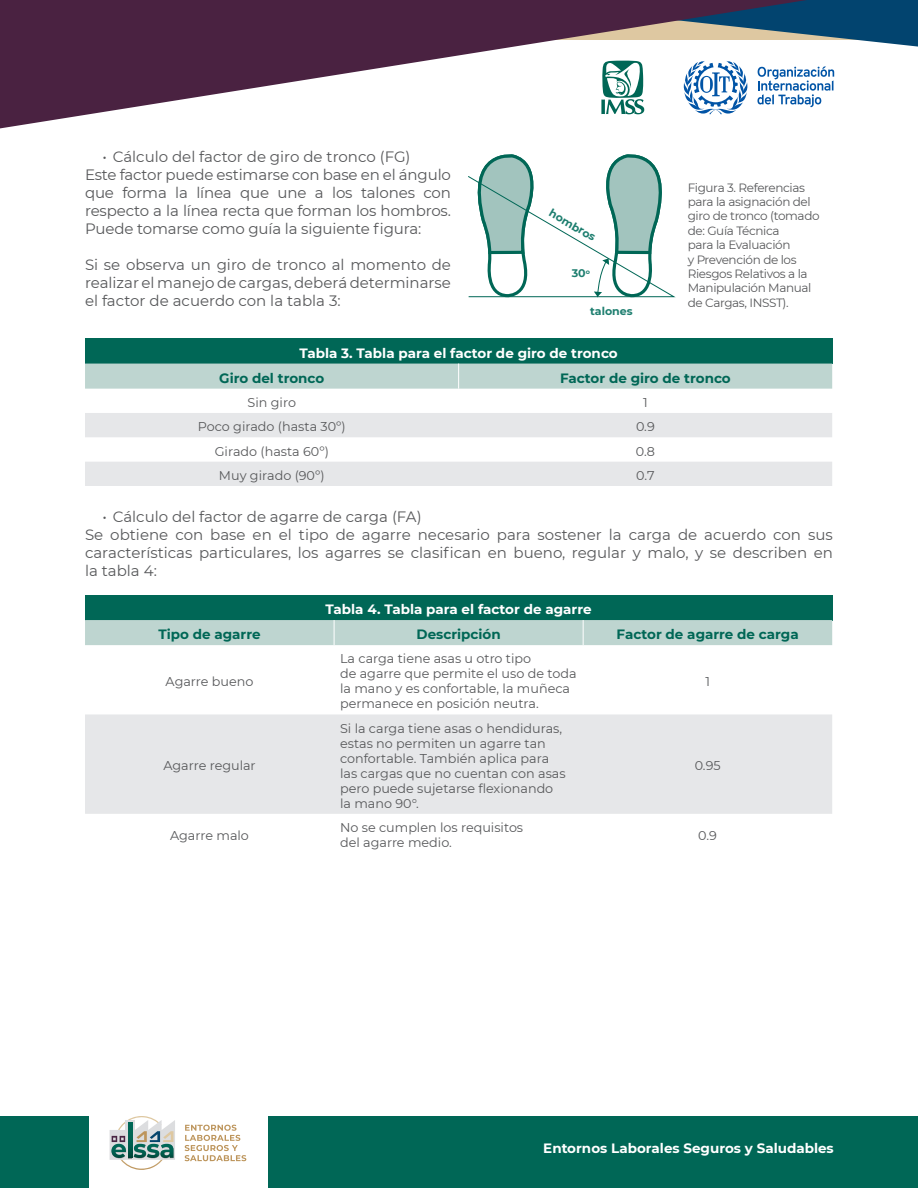
<style>
.page{position:relative;width:918px;height:1188px;background:#fff}
.page>*{position:absolute;margin:0;border:0;box-sizing:border-box;transform-origin:0 0}
.t1{font:15px/18px "Montserrat";color:#57585a}
.t2{font:700 13.5px "Montserrat";color:#fff}
.t3{font:700 13.5px "Montserrat";color:#006756}
.t4{font:12.75px/15px "Montserrat";color:#57585a}
.t5{font:12px/14.4px "Montserrat";letter-spacing:-.03em;color:#57585a}
.t6{font:700 10.95px "Montserrat";color:#1d7e6f}
</style>
<div class="page">
<div style="left:268px;top:1116px;width:650px;height:72px;background:#006756"></div>
<div style="left:0;top:1116px;width:88px;height:72px;background:#006756"></div>
<svg style="left:0;top:0;width:918px;height:129px"></svg>
<svg style="left:185px;top:1125px;width:61px;height:36px"></svg>
<svg style="left:110px;top:1116px;width:65px;height:54px"></svg>
<div style="left:85px;top:338px;width:747px;height:26px;background:#006756"></div>
<svg style="left:85px;top:413px;width:747px;height:73px;fill:#e6e7e9"></svg>
<div style="left:85px;top:364px;width:747px;height:25px;background:#bed5d0"></div>
<div style="left:85px;top:595px;width:747px;height:25px;background:#006756"></div>
<div style="left:85px;top:714px;width:747px;height:100px;background:#e6e7e9"></div>
<div style="left:85px;top:620px;width:747px;height:25px;background:#bed5d0"></div>
<svg style="left:468px;top:154px;width:208px;height:144px"></svg>
<p class="t1" style="left:85px;top:147px;width:367px;text-indent:17px">• Cálculo del factor de giro de tronco (FG)<br>Este factor puede estimarse con base en el ángulo que forma la línea que une a los talones con respecto a la línea recta que forman los hombros.<br>Puede tomarse como guía la siguiente figura:</p>
<p class="t1" style="left:85px;top:255px;width:367px;text-align:justify">Si se observa un giro de tronco al momento de realizar el manejo de cargas, deberá determinarse el factor de acuerdo con la tabla 3:</p>
<p class="t6" style="left:554px;top:205px;width:53px;rotate:30deg">hombros</p>
<p class="t6" style="left:572px;top:266px;width:20px">30<sup>o</sup></p>
<p class="t6" style="left:590px;top:303px;width:44px">talones</p>
<p class="t5" style="left:688px;top:180px;width:133px">Figura 3. Referencias para la asignación del giro de tronco (tomado de: Guía Técnica<br>para la Evaluación<br>y Prevención de los<br>Riesgos Relativos a la<br>Manipulación Manual de Cargas, INSST).</p>
<p class="t2" style="left:299px;top:343px;width:320px">Tabla 3. Tabla para el factor de giro de tronco</p>
<p class="t3" style="left:219px;top:368px;width:107px">Giro del tronco</p>
<p class="t3" style="left:560px;top:368px;width:172px">Factor de giro de tronco</p>
<p class="t4" style="left:248px;top:394px;width:50px">Sin giro</p>
<p class="t4" style="left:643px;top:394px;width:6px">1</p>
<p class="t4" style="left:198px;top:419px;width:149px">Poco girado (hasta 30º)</p>
<p class="t4" style="left:636px;top:419px;width:20px">0.9</p>
<p class="t4" style="left:215px;top:443px;width:116px">Girado (hasta 60º)</p>
<p class="t4" style="left:636px;top:443px;width:21px">0.8</p>
<p class="t4" style="left:219px;top:468px;width:107px">Muy girado (90º)</p>
<p class="t4" style="left:636px;top:468px;width:20px">0.7</p>
<p class="t1" style="left:85px;top:507px;width:749px;text-indent:17px">• Cálculo del factor de agarre de carga (FA)<br>Se obtiene con base en el tipo de agarre necesario para sostener la carga de acuerdo con sus características particulares, los agarres se clasifican en bueno, regular y malo, y se describen en la tabla 4:</p>
<p class="t2" style="left:326px;top:600px;width:267px">Tabla 4. Tabla para el factor de agarre</p>
<p class="t3" style="left:159px;top:625px;width:104px">Tipo de agarre</p>
<p class="t3" style="left:417px;top:625px;width:86px">Descripción</p>
<p class="t3" style="left:617px;top:625px;width:184px">Factor de agarre de carga</p>
<p class="t4" style="left:166px;top:673px;width:89px">Agarre bueno</p>
<p class="t4" style="left:340px;top:651px;width:238px">La carga tiene asas u otro tipo<br>de agarre que permite el uso de toda la mano y es confortable, la muñeca permanece en posición neutra.</p>
<p class="t4" style="left:705px;top:673px;width:6px">1</p>
<p class="t4" style="left:163px;top:758px;width:94px">Agarre regular</p>
<p class="t4" style="left:340px;top:720px;width:227px">Si la carga tiene asas o hendiduras, estas no permiten un agarre tan confortable. También aplica para las cargas que no cuentan con asas pero puede sujetarse flexionando la mano 90°.</p>
<p class="t4" style="left:695px;top:758px;width:27px">0.95</p>
<p class="t4" style="left:170px;top:827px;width:80px">Agarre malo</p>
<p class="t4" style="left:340px;top:820px;width:185px">No se cumplen los requisitos del agarre medio.</p>
<p class="t4" style="left:698px;top:827px;width:20px">0.9</p>
<p class="t2" style="left:543px;top:1138px;width:292px">Entornos Laborales Seguros y Saludables</p>
</div>
